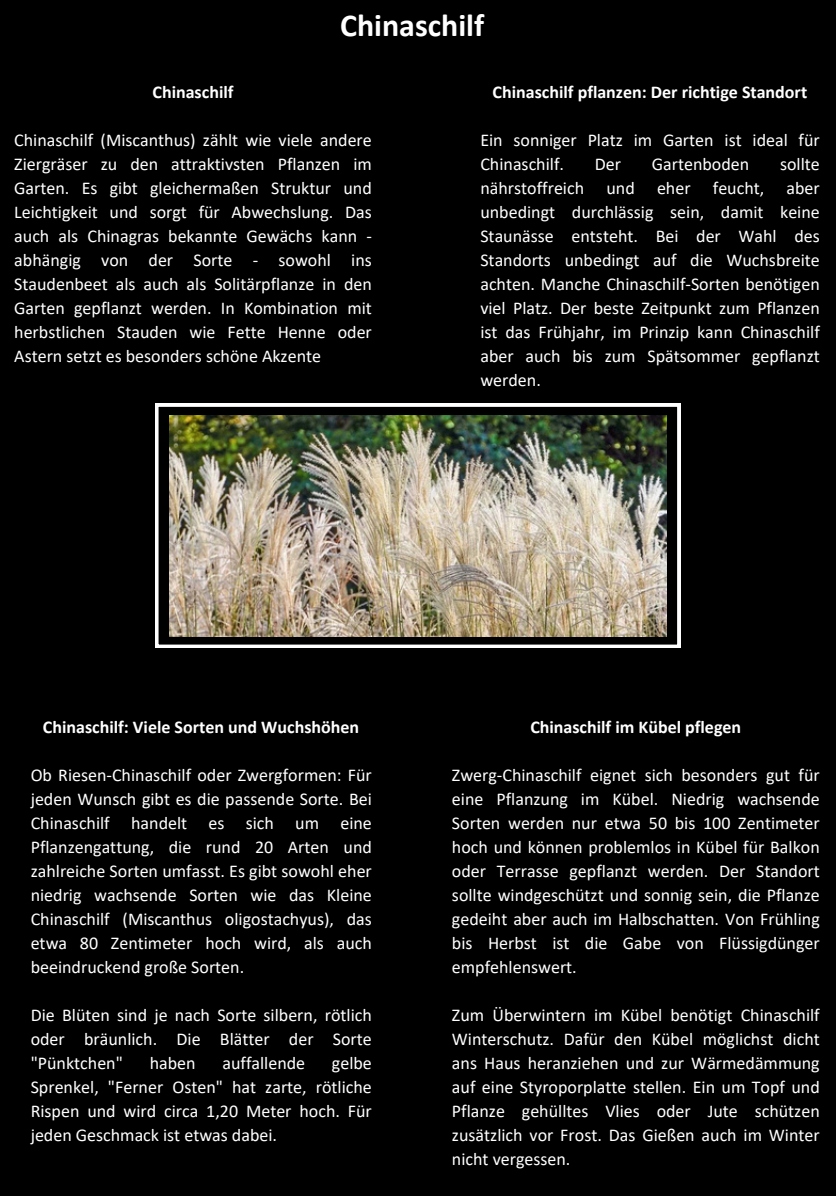
<style>
.page{position:relative;width:836px;height:1196px;background:#fff}
.page>*{position:absolute;margin:0;border:0;box-sizing:border-box;transform-origin:0 0}
.t1{font:700 32px "Calibri";color:#fff}
.t2{font:18px/24px "Calibri";color:#fff;text-align:justify}
.t3{font:700 18px "Calibri";color:#fff}
</style>
<div class="page">
<div style="left:0;top:0;width:836px;height:1195px;background:#000"></div>
<svg style="left:155px;top:403px;width:525px;height:245px"></svg>
<img style="left:169px;top:416px;width:497px;height:220px">
<h2 class="t1" style="left:340px;top:12px;width:146px">Chinaschilf</h2>
<p class="t3" style="left:152px;top:85px;width:82px">Chinaschilf</p>
<h2 class="t2" style="left:14px;top:130px;width:359px">Chinaschilf (Miscanthus) zählt wie viele andere Ziergräser zu den attraktivsten Pflanzen im Garten. Es gibt gleichermaßen Struktur und Leichtigkeit und sorgt für Abwechslung. Das auch als Chinagras bekannte Gewächs kann - abhängig von der Sorte - sowohl ins Staudenbeet als auch als Solitärpflanze in den Garten gepflanzt werden. In Kombination mit herbstlichen Stauden wie Fette Henne oder Astern setzt es besonders schöne Akzente</h2>
<h2 class="t3" style="left:492px;top:85px;width:316px">Chinaschilf pflanzen: Der richtige Standort</h2>
<p class="t2" style="left:480px;top:130px;width:341px">Ein sonniger Platz im Garten ist ideal für<br>Chinaschilf.</p>
<p class="t2" style="left:480px;top:154px;width:341px;text-indent:300px">sollte nährstoffreich und eher feucht, aber unbedingt durchlässig sein, damit keine Staunässe entsteht. Bei der Wahl des Standorts unbedingt auf die Wuchsbreite achten. Manche Chinaschilf-Sorten benötigen viel Platz. Der beste Zeitpunkt zum Pflanzen ist das Frühjahr, im Prinzip kann Chinaschilf aber auch bis zum Spätsommer gepflanzt werden.</p>
<p class="t2" style="left:594px;top:154px;width:28px">Der</p>
<p class="t2" style="left:651px;top:154px;width:99px">Gartenboden</p>
<p class="t3" style="left:43px;top:719px;width:318px">Chinaschilf: Viele Sorten und Wuchshöhen</p>
<p class="t2" style="left:31px;top:764px;width:343px">Ob Riesen-Chinaschilf oder Zwergformen: Für jeden Wunsch gibt es die passende Sorte. Bei Chinaschilf handelt es sich um eine Pflanzengattung, die rund 20 Arten und zahlreiche Sorten umfasst. Es gibt sowohl eher niedrig wachsende Sorten wie das Kleine Chinaschilf (Miscanthus oligostachyus), das etwa 80 Zentimeter hoch wird, als auch beeindruckend große Sorten.</p>
<p class="t2" style="left:31px;top:1004px;width:342px">Die Blüten sind je nach Sorte silbern, rötlich oder bräunlich. Die Blätter der Sorte "Pünktchen"</p>
<p class="t2" style="left:150px;top:1052px;width:47px">haben</p>
<p class="t2" style="left:222px;top:1052px;width:84px">auffallende</p>
<p class="t2" style="left:31px;top:1052px;width:342px;text-indent:301px">gelbe Sprenkel, "Ferner Osten" hat zarte, rötliche Rispen und wird circa 1,20 Meter hoch. Für jeden Geschmack ist etwas dabei.</p>
<h2 class="t3" style="left:530px;top:719px;width:212px">Chinaschilf im Kübel pflegen</h2>
<p class="t2" style="left:452px;top:764px;width:369px">Zwerg-Chinaschilf eignet sich besonders gut für eine Pflanzung im Kübel. Niedrig wachsende Sorten werden nur etwa 50 bis 100 Zentimeter hoch und können problemlos in Kübel für Balkon oder Terrasse gepflanzt werden. Der Standort sollte windgeschützt und sonnig sein, die Pflanze gedeiht aber auch im Halbschatten. Von Frühling bis Herbst ist die Gabe von Flüssigdünger empfehlenswert.</p>
<p class="t2" style="left:452px;top:1004px;width:369px">Zum Überwintern im Kübel benötigt Chinaschilf Winterschutz. Dafür den Kübel möglichst dicht ans Haus heranziehen und zur Wärmedämmung auf eine Styroporplatte stellen. Ein um Topf und Pflanze gehülltes Vlies oder Jute schützen zusätzlich vor Frost. Das Gießen auch im Winter nicht vergessen.</p>
</div>
